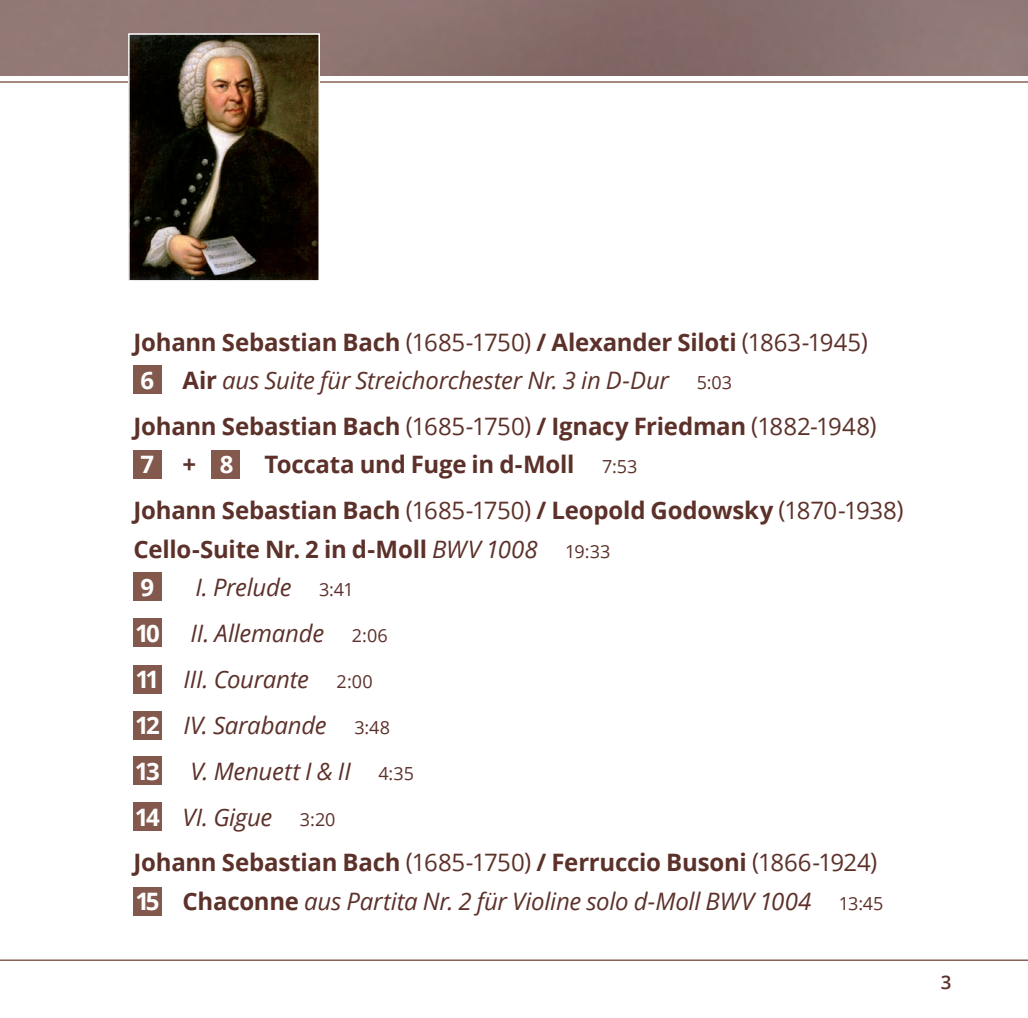
<style>
.page{position:relative;width:1028px;height:1018px;background:#fff}
.page>*{position:absolute;margin:0;border:0;box-sizing:border-box;transform-origin:0 0}
.t1{font:700 24px/38.1px "Open Sans";letter-spacing:-.01em;color:#5c312a}
.t2{font:italic 24px/45.9px "Open Sans";letter-spacing:-.01em;color:#5c312a}
.t3{font:700 24px "Open Sans";color:#fff}
.t4{font:600 18.6px "Open Sans";color:#5c312a}
.s1{font-weight:400}
.s2{color:#fff}
.s3{font-weight:400;font-style:italic}
.s4{font-weight:400;font-size:18px}
.s5{font-style:normal;font-size:18px}
.s6{font-weight:700;font-style:normal;color:#fff}
.s7{font-weight:700;font-style:normal}
</style>
<div class="page">
<hr style="left:0;top:959px;width:1028px;height:1px;background:#886158">
<hr style="left:0;top:81px;width:1028px;height:2px;background:#886158">
<img style="left:0;top:0;width:1028px;height:75px">
<div style="left:133px;top:886px;width:29px;height:29px;background:#84594d"></div>
<div style="left:133px;top:664px;width:29px;height:29px;background:#84594d"></div>
<div style="left:133px;top:711px;width:29px;height:28px;background:#84594d"></div>
<div style="left:133px;top:756px;width:29px;height:29px;background:#84594d"></div>
<div style="left:133px;top:802px;width:29px;height:29px;background:#84594d"></div>
<div style="left:133px;top:365px;width:29px;height:29px;background:#84594d"></div>
<div style="left:133px;top:572px;width:29px;height:29px;background:#84594d"></div>
<div style="left:133px;top:618px;width:29px;height:28px;background:#84594d"></div>
<div style="left:211px;top:449px;width:29px;height:29px;background:#84594d"></div>
<div style="left:133px;top:449px;width:29px;height:29px;background:#84594d"></div>
<img style="left:131px;top:36px;width:186px;height:242px">
<div style="left:128px;top:33px;width:192px;height:248px;border:2px solid #fff"></div>
<p class="t1" style="left:133px;top:323px;width:736px">Johann Sebastian Bach <span class="s1">(1685-1750)</span> / Alexander Siloti <span class="s1">(1863-1945)<br></span><span class="s2">6</span> Air <span class="s3">aus Suite für Streichorchester Nr. 3 in D-Dur</span> <span class="s4">5:03</span></p>
<p class="t1" style="left:133px;top:407px;width:745px">Johann Sebastian Bach <span class="s1">(1685-1750)</span> / Ignacy Friedman <span class="s1">(1882-1948)<br></span><span class="s2">7</span>+<span class="s2">8</span></p>
<p class="t1" style="left:133px;top:441px;width:771px;line-height:45.9px;text-indent:131px">Toccata und Fuge in d-Moll <span class="s4">7:53<br></span>Johann Sebastian Bach <span class="s1">(1685-1750)</span> / Leopold Godowsky <span class="s1">(1870-1938)</span></p>
<p class="t1" style="left:134px;top:529px;width:478px">Cello-Suite Nr. 2 in d-Moll <span class="s3">BWV 1008</span> <span class="s4">19:33<br></span><span class="s2">9</span></p>
<p class="t2" style="left:195px;top:563px;width:160px">I. Prelude <span class="s5">3:41</span></p>
<p class="t2" style="left:135px;top:609px;width:257px;text-indent:56px">II. Allemande <span class="s5">2:06<br></span><span class="s6">11</span> III. Courante <span class="s5">2:00<br></span><span class="s6">12</span> IV. Sarabande <span class="s5">3:48<br></span><span class="s6">13</span></p>
<p class="t3" style="left:135px;top:616px;width:26px">10</p>
<p class="t1" style="left:133px;top:747px;width:745px;line-height:45.9px;text-indent:57px"><span class="s3">V. Menuett I &amp; II</span> <span class="s4">4:35<br></span><span class="s2">14</span> <span class="s3">VI. Gigue</span> <span class="s4">3:20<br></span>Johann Sebastian Bach <span class="s1">(1685-1750)</span> / Ferruccio Busoni <span class="s1">(1866-1924)</span></p>
<p class="t2" style="left:135px;top:877px;width:750px"><span class="s6">15</span> <span class="s7">Chaconne</span> aus Partita Nr. 2 für Violine solo d-Moll BWV 1004 <span class="s5">13:45</span></p>
<p class="t4" style="left:941px;top:969px;width:12px">3</p>
</div>
